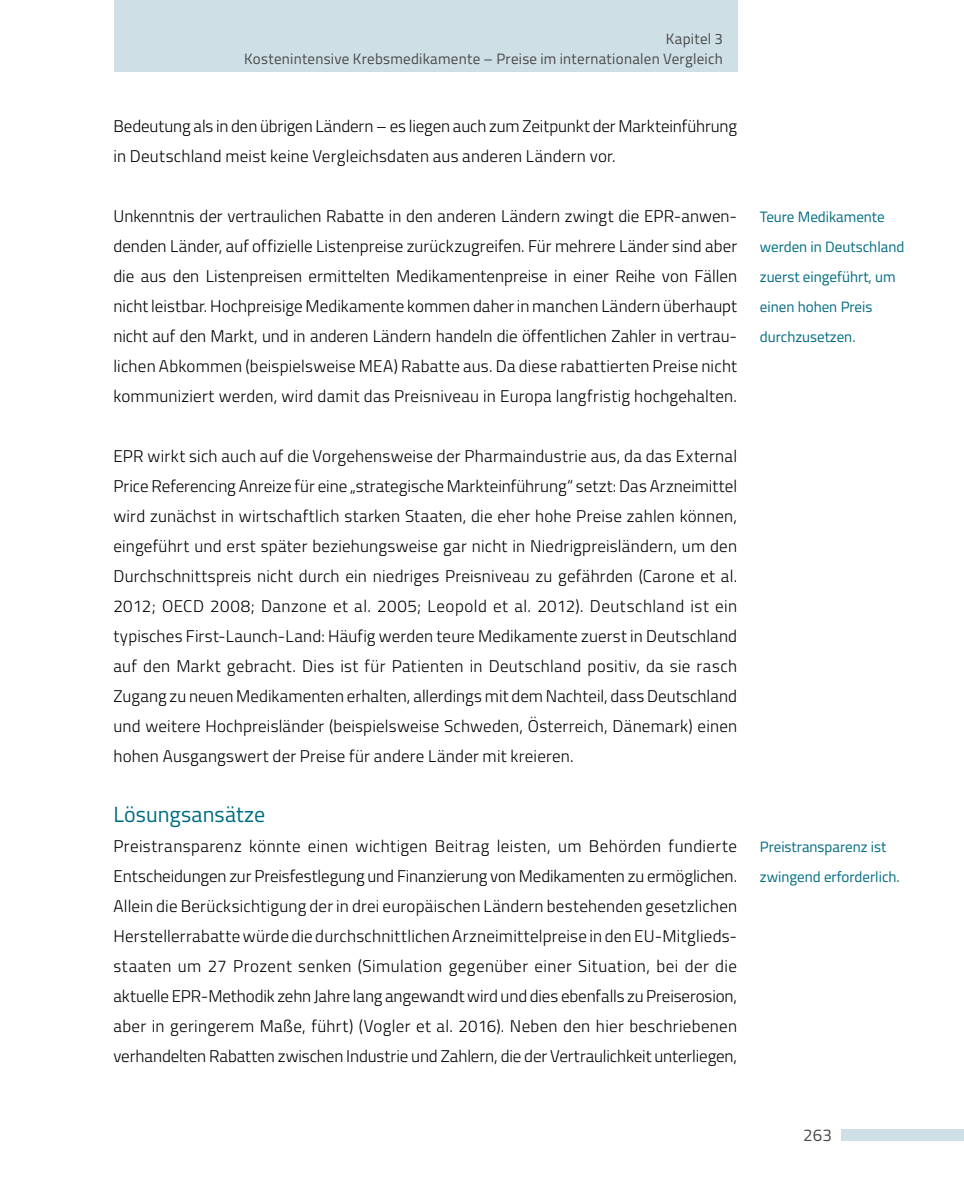
<style>
.page{position:relative;width:964px;height:1191px;background:#fff}
.page>*{position:absolute;margin:0;border:0;box-sizing:border-box;transform-origin:0 0}
.t1{font:22px "Titillium";letter-spacing:.005em;color:#006c82}
.t2{font:300 17px/30px "Titillium";letter-spacing:.01em;color:#000}
.t3{font:17px "Titillium";color:#4a4a49}
.t4{font:15px/30px "Titillium";color:#006c82}
.t5{font:15px/20px "Titillium";letter-spacing:.015em;color:#4a4a49;text-align:right}
</style>
<div class="page">
<div style="left:114px;top:0;width:624px;height:71px;background:#cedfe6"></div>
<div style="left:841px;top:1129px;width:123px;height:11px;background:#cedfe6"></div>
<p class="t5" style="left:244px;top:28px;width:480px">Kapitel 3<br>Kostenintensive Krebsmedikamente – Preise im internationalen Vergleich</p>
<p class="t2" style="left:113px;top:110px;width:625px">Bedeutung als in den übrigen Ländern – es liegen auch zum Zeitpunkt der Markteinführung in Deutschland meist keine Vergleichsdaten aus anderen Ländern vor.</p>
<p class="t2" style="left:113px;top:200px;width:625px">Unkenntnis der vertraulichen Rabatte in den anderen Ländern zwingt die EPR-anwen&shy;denden Länder, auf offizielle Listenpreise zurückzugreifen. Für mehrere Länder sind aber die aus den Listenpreisen ermittelten Medikamentenpreise in einer Reihe von Fällen nicht leistbar. Hochpreisige Medikamente kommen daher in manchen Ländern überhaupt nicht auf den Markt, und in anderen Ländern handeln die öffentlichen Zahler in vertrau&shy;lichen Abkommen (beispielsweise MEA) Rabatte aus. Da diese rabattierten Preise nicht kommuniziert werden, wird damit das Preisniveau in Europa langfristig hochgehalten.</p>
<p class="t2" style="left:113px;top:440px;width:625px;text-align:justify">EPR wirkt sich auch auf die Vorgehensweise der Pharmaindustrie aus, da das External Price Referencing Anreize für eine „strategische Markteinführung“ setzt: Das Arzneimittel wird zunächst in wirtschaftlich starken Staaten, die eher hohe Preise zahlen können, eingeführt und erst später beziehungsweise gar nicht in Niedrigpreisländern, um den Durchschnittspreis nicht durch ein niedriges Preisniveau zu gefährden (Carone et al.<br>2012; OECD 2008; Danzone et al. 2005; Leopold et al. 2012). Deutschland ist ein typisches First-Launch-Land: Häufig werden teure Medikamente zuerst in Deutschland auf den Markt gebracht. Dies ist für Patienten in Deutschland positiv, da sie rasch Zugang zu neuen Medikamenten erhalten, allerdings mit dem Nachteil, dass Deutschland und weitere Hochpreisländer (beispielsweise Schweden, Österreich, Dänemark) einen hohen Ausgangswert der Preise für andere Länder mit kreieren.</p>
<p class="t1" style="left:113px;top:798px;width:153px">Lösungsansätze</p>
<p class="t2" style="left:113px;top:830px;width:625px">Preistransparenz könnte einen wichtigen Beitrag leisten, um Behörden fundierte Entscheidungen zur Preisfestlegung und Finanzierung von Medikamenten zu ermöglichen.<br>Allein die Berücksichtigung der in drei europäischen Ländern bestehenden gesetzlichen Herstellerrabatte würde die durchschnittlichen Arzneimittelpreise in den EU-Mitglieds&shy;staaten um 27 Prozent senken (Simulation gegenüber einer Situation, bei der die aktuelle EPR-Methodik zehn Jahre lang angewandt wird und dies ebenfalls zu Preiserosion, aber in geringerem Maße, führt) (Vogler et al. 2016). Neben den hier beschriebenen verhandelten Rabatten zwischen Industrie und Zahlern, die der Vertraulichkeit unterliegen,</p>
<p class="t4" style="left:760px;top:201px;width:146px">Teure Medikamente werden in Deutschland zuerst eingeführt, um einen hohen Preis durchzusetzen.</p>
<p class="t4" style="left:760px;top:831px;width:141px">Preistransparenz ist zwingend erforderlich.</p>
<p class="t3" style="left:803px;top:1122px;width:30px">263</p>
</div>
